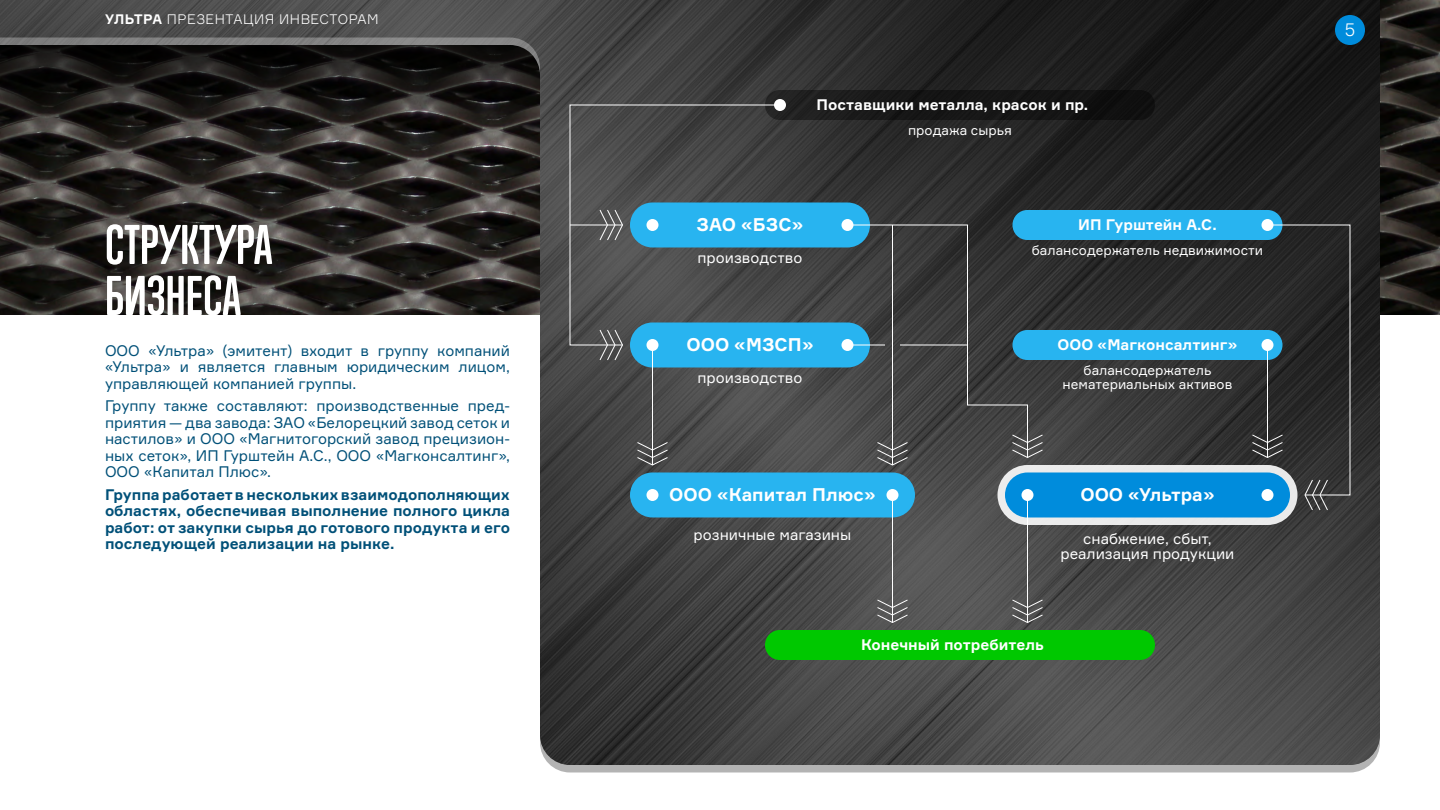
<style>
.page{position:relative;width:1440px;height:810px;background:#fff}
.page>*{position:absolute;margin:0;border:0;box-sizing:border-box;transform-origin:0 0}
.t1{font:700 51px/51px "Trump Soft Pro";color:#fff}
.t2{font:700 18px "Formular";color:#fff}
.t3{font:300 18px "Formular";color:#fff}
.t4{font:15px/16.5px "Formular";color:#005078;text-align:justify}
.t5{font:700 15px/16.5px "Formular";color:#005078;text-align:justify}
.t6{font:700 15px "Formular";color:#fff}
.t7{font:15px/15px "Formular";color:#fff;text-align:center}
.t8{font:13.5px/13.5px "Formular";color:#fff;text-align:center}
.t9{font:300 13.5px "Formular";letter-spacing:.04em;color:#fff}
.s1{font-weight:700}
</style>
<div class="page">
<img style="left:1380px;top:0;width:60px;height:315px">
<img style="left:0;top:0;width:1380px;height:735px">
<svg style="left:0;top:38px;width:540px;height:37px;background:#272626"></svg>
<div style="left:1335px;top:15px;width:30px;height:30px;background:#008cdc;border-radius:50%"></div>
<svg style="left:540px;top:735px;width:840px;height:38px;background:#626262"></svg>
<div style="left:998px;top:465px;width:300px;height:60px;background:#ebebeb;border-radius:30px"></div>
<div style="left:1013px;top:330px;width:270px;height:30px;background:#28b4f0;border-radius:15px"></div>
<div style="left:630px;top:202px;width:240px;height:46px;background:#28b4f0;border-radius:22px"></div>
<div style="left:630px;top:322px;width:240px;height:46px;background:#28b4f0;border-radius:22px"></div>
<div style="left:1013px;top:210px;width:270px;height:30px;background:#28b4f0;border-radius:15px"></div>
<div style="left:765px;top:90px;width:390px;height:30px;background:#161616;border-radius:15px"></div>
<div style="left:630px;top:472px;width:285px;height:46px;background:#28b4f0;border-radius:22px"></div>
<div style="left:765px;top:630px;width:390px;height:30px;background:#00c800;border-radius:15px"></div>
<div style="left:1005px;top:472px;width:285px;height:46px;background:#008cdc;border-radius:22px"></div>
<div style="left:774px;top:99px;width:12px;height:12px;background:#fff;border-radius:50%"></div>
<div style="left:1262px;top:219px;width:12px;height:12px;background:#fff;border-radius:50%"></div>
<div style="left:646px;top:489px;width:12px;height:12px;background:#fff;border-radius:50%"></div>
<div style="left:646px;top:339px;width:12px;height:12px;background:#fff;border-radius:50%"></div>
<svg style="left:636px;top:441px;width:33px;height:25px"></svg>
<div style="left:1022px;top:489px;width:12px;height:12px;background:#fff;border-radius:50%"></div>
<div style="left:886px;top:489px;width:12px;height:12px;background:#fff;border-radius:50%"></div>
<hr style="left:892px;top:495px;width:1px;height:127px;background:#fff">
<svg style="left:1011px;top:599px;width:33px;height:24px"></svg>
<svg style="left:876px;top:599px;width:33px;height:24px"></svg>
<div style="left:842px;top:219px;width:12px;height:12px;background:#fff;border-radius:50%"></div>
<div style="left:842px;top:339px;width:12px;height:12px;background:#fff;border-radius:50%"></div>
<svg style="left:1251px;top:224px;width:100px;height:287px;background:#323d43"></svg>
<svg style="left:569px;top:104px;width:212px;height:242px"></svg>
<hr style="left:652px;top:345px;width:1px;height:120px;background:#fff">
<svg style="left:599px;top:329px;width:24px;height:32px"></svg>
<hr style="left:570px;top:225px;width:52px;height:1px;background:#fff">
<svg style="left:599px;top:209px;width:24px;height:32px"></svg>
<svg style="left:847px;top:224px;width:197px;height:242px;background:#3f4649"></svg>
<hr style="left:892px;top:225px;width:1px;height:240px;background:#fff">
<hr style="left:848px;top:345px;width:37px;height:1px;background:#fff">
<hr style="left:1027px;top:495px;width:1px;height:127px;background:#fff">
<p class="t9" style="left:105px;top:11px;width:275px"><span class="s1">УЛЬТРА</span> ПРЕЗЕНТАЦИЯ ИНВЕСТОРАМ</p>
<h1 class="t1" style="left:105px;top:219px;width:169px">СТРУКТУРА<br>БИЗНЕСА</h1>
<p class="t4" style="left:105px;top:342px;width:407px">ООО «Ультра» (эмитент) входит в группу компаний «Ультра» и является главным юридическим лицом, управляющей компанией группы.</p>
<p class="t4" style="left:105px;top:397px;width:407px">Группу также составляют: производственные пред&shy;приятия — два завода: ЗАО «Белорецкий завод сеток и настилов» и ООО «Магнитогорский завод прецизион&shy;ных сеток», ИП Гурштейн А.С., ООО «Магконсалтинг», ООО «Капитал Плюс».</p>
<p class="t5" style="left:105px;top:486px;width:407px">Группа работает в нескольких взаимодополняющих областях, обеспечивая выполнение полного цикла работ: от закупки сырья до готового продукта и его последующей реализации на рынке.</p>
<p class="t6" style="left:817px;top:96px;width:273px">Поставщики металла, красок и пр.</p>
<p class="t2" style="left:697px;top:214px;width:108px">ЗАО «БЗС»</p>
<p class="t7" style="left:698px;top:249px;width:106px">производство</p>
<p class="t2" style="left:686px;top:334px;width:129px">ООО «МЗСП»</p>
<p class="t7" style="left:698px;top:369px;width:106px">производство</p>
<p class="t8" style="left:908px;top:123px;width:105px">продажа сырья</p>
<p class="t6" style="left:1078px;top:216px;width:140px">ИП Гурштейн А.С.</p>
<p class="t8" style="left:1032px;top:243px;width:233px">балансодержатель недвижимости</p>
<p class="t6" style="left:1058px;top:336px;width:181px">ООО «Магконсалтинг»</p>
<p class="t8" style="left:1063px;top:364px;width:171px">балансодержатель нематериальных активов</p>
<p class="t2" style="left:669px;top:484px;width:208px">ООО «Капитал Плюс»</p>
<p class="t7" style="left:694px;top:527px;width:159px">розничные магазины</p>
<p class="t2" style="left:1080px;top:484px;width:136px">ООО «Ультра»</p>
<p class="t7" style="left:1060px;top:531px;width:176px">снабжение, сбыт, реализация продукции</p>
<p class="t6" style="left:861px;top:636px;width:184px">Конечный потребитель</p>
<p class="t3" style="left:1345px;top:19px;width:12px">5</p>
</div>
